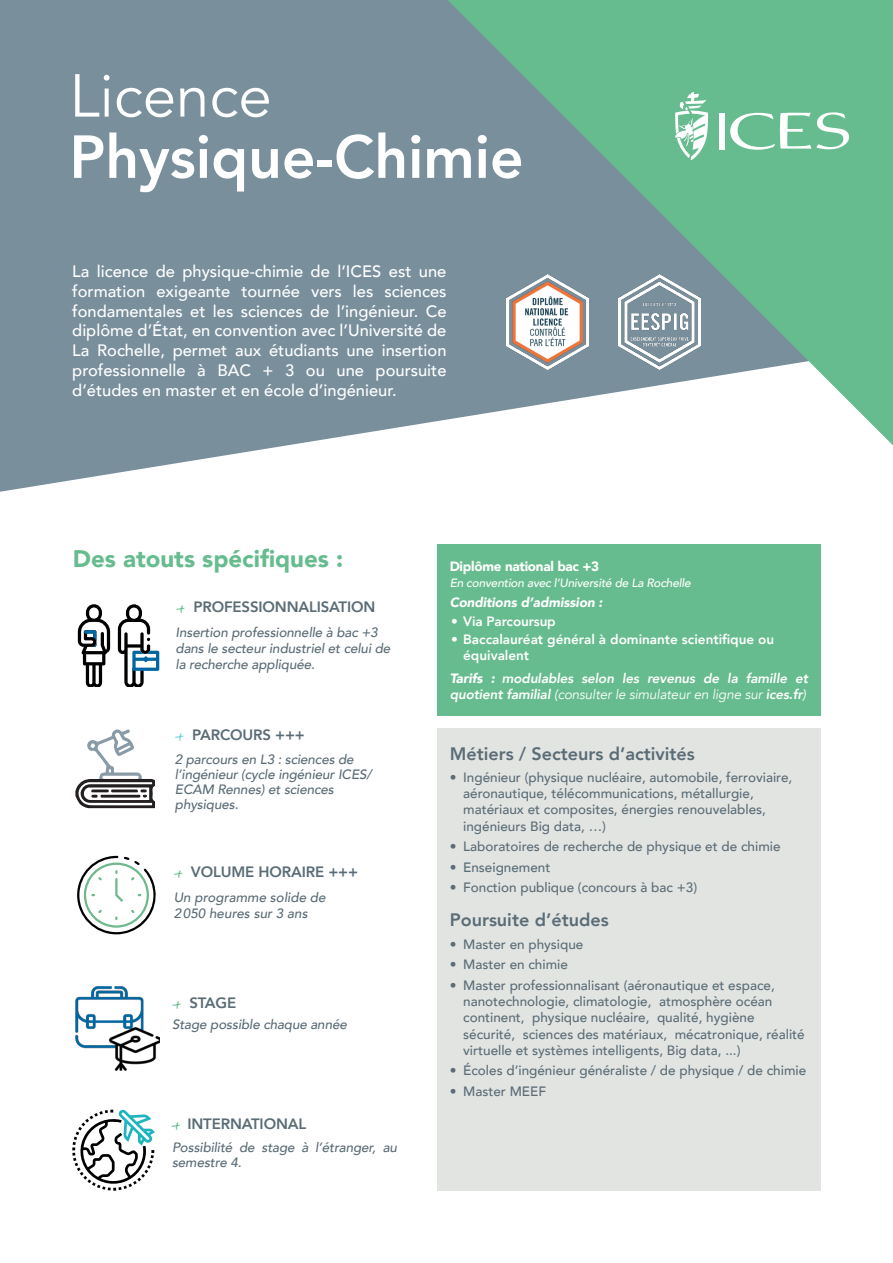
<style>
.page{position:relative;width:893px;height:1263px;background:#fff}
.page>*{position:absolute;margin:0;border:0;box-sizing:border-box;transform-origin:0 0}
.t1{font:800 60px "Avenir";color:#fff}
.t2{font:60px "Avenir";color:#fff}
.t3{font:900 24px "Avenir";color:#67bc8f}
.t4{font:800 18px "Avenir";color:#5a6c76}
.t5{font:500 16.5px/19.8px "Avenir";color:#fff;text-align:justify}
.t6{font:800 15px "Avenir";letter-spacing:-.01em;color:#5a6c76}
.t7{font:500 13.5px/16.2px "Avenir";color:#5a6c76}
.t8{font:italic 500 13.5px/15px "Avenir";letter-spacing:-.01em;color:#5a6c76}
.t9{font:italic 800 13.5px/16.2px "Avenir";letter-spacing:-.01em;color:#fff}
.t10{font:800 13.5px/16.2px "Avenir";color:#fff}
.t11{font:italic 900 13.5px "Avenir";letter-spacing:-.01em;color:#fff}
.t12{font:900 13.5px "Avenir";letter-spacing:-.02em;color:#fff}
.t13{font:italic 500 12px "Avenir";letter-spacing:-.02em;color:#fff}
.s1{font-family:"Unika";font-weight:400;color:#67bc8f}
.s2{font-family:"Unika";font-weight:400;color:#67cbdf}
.s3{font-weight:900}
.s4{font-weight:400}
</style>
<div class="page">
<svg style="left:0;top:0;width:893px;height:492px;fill:#798f9c"></svg>
<svg style="left:448px;top:0;width:445px;height:445px;background:#81b5a2"></svg>
<div style="left:719px;top:113px;width:6px;height:37px;background:#fff"></div>
<svg style="left:730px;top:112px;width:119px;height:38px"></svg>
<svg style="left:675px;top:92px;width:33px;height:68px"></svg>
<div style="left:437px;top:729px;width:384px;height:462px;background:#e2e4e2"></div>
<img style="left:506px;top:275px;width:82px;height:94px">
<img style="left:618px;top:275px;width:83px;height:94px">
<div style="left:437px;top:544px;width:384px;height:172px;background:#67bc8f"></div>
<svg style="left:72px;top:1109px;width:83px;height:82px"></svg>
<svg style="left:78px;top:604px;width:32px;height:83px"></svg>
<svg style="left:118px;top:604px;width:41px;height:83px"></svg>
<img style="left:76px;top:986px;width:84px;height:85px">
<svg style="left:75px;top:729px;width:80px;height:79px"></svg>
<svg style="left:77px;top:856px;width:79px;height:78px"></svg>
<p class="t2" style="left:69px;top:60px;width:204px">Licence</p>
<p class="t1" style="left:69px;top:110px;width:456px">Physique-Chimie</p>
<p class="t5" style="left:72px;top:260px;width:376px">La licence de physique-chimie de l’ICES est une formation exigeante tournée vers les sciences fondamentales et les sciences de l’ingénieur. Ce diplôme d’État, en convention avec l’Université de La Rochelle, permet aux étudiants une insertion professionnelle à BAC + 3 ou une poursuite d’études en master et en école d’ingénieur.</p>
<p class="t3" style="left:73px;top:538px;width:272px">Des atouts spécifiques :</p>
<p class="t6" style="left:176px;top:595px;width:201px"><span class="s1">+</span> PROFESSIONNALISATION</p>
<p class="t8" style="left:176px;top:624px;width:216px;line-height:16.2px">Insertion professionnelle à bac +3 dans le secteur industriel et celui de la recherche appliquée.</p>
<p class="t6" style="left:175px;top:723px;width:132px"><span class="s2">+</span> PARCOURS +++</p>
<p class="t8" style="left:175px;top:752px;width:198px">2 parcours en L3 : sciences de l’ingénieur (cycle ingénieur ICES/<br>ECAM Rennes) et sciences physiques.</p>
<p class="t6" style="left:174px;top:860px;width:186px"><span class="s1">+</span> VOLUME HORAIRE +++</p>
<p class="t8" style="left:174px;top:889px;width:154px;line-height:16.5px">Un programme solide de<br>2050 heures sur 3 ans</p>
<p class="t6" style="left:172px;top:991px;width:66px"><span class="s1">+</span> STAGE</p>
<p class="t8" style="left:172px;top:1016px;width:176px">Stage possible chaque année</p>
<p class="t6" style="left:171px;top:1112px;width:136px"><span class="s1">+</span> INTERNATIONAL</p>
<p class="t8" style="left:172px;top:1140px;width:226px">Possibilité de stage à l’étranger, au semestre 4.</p>
<p class="t12" style="left:450px;top:554px;width:151px">Diplôme national bac +3</p>
<p class="t13" style="left:450px;top:575px;width:243px">En convention avec l’Université de La Rochelle</p>
<p class="t11" style="left:450px;top:591px;width:154px">Conditions d’admission :</p>
<p class="t10" style="left:451px;top:613px;width:106px">• Via Parcoursup</p>
<p class="t10" style="left:463px;top:631px;width:313px;text-indent:-12px">• Baccalauréat général à dominante scientifique ou équivalent</p>
<p class="t9" style="left:450px;top:670px;width:360px"><span class="s3">Tarifs :</span> modulables selon les revenus de la famille et quotient familial <span class="s4">(consulter le simulateur en ligne sur</span> ices.fr<span class="s4">)</span></p>
<p class="t4" style="left:450px;top:739px;width:247px">Métiers / Secteurs d’activités</p>
<p class="t7" style="left:463px;top:768px;width:331px;text-indent:-14px">• Ingénieur (physique nucléaire, automobile, ferroviaire, aéronautique, télécommunications, métallurgie, matériaux et composites, énergies renouvelables, ingénieurs Big data, …)</p>
<p class="t7" style="left:450px;top:838px;width:332px">• Laboratoires de recherche de physique et de chimie</p>
<p class="t7" style="left:450px;top:858px;width:102px">• Enseignement</p>
<p class="t7" style="left:450px;top:878px;width:249px">• Fonction publique (concours à bac +3)</p>
<p class="t4" style="left:450px;top:906px;width:160px">Poursuite d’études</p>
<p class="t7" style="left:450px;top:935px;width:135px">• Master en physique</p>
<p class="t7" style="left:450px;top:956px;width:120px">• Master en chimie</p>
<p class="t7" style="left:463px;top:976px;width:343px;text-indent:-14px">• Master professionnalisant (aéronautique et espace, nanotechnologie, climatologie, atmosphère océan continent, physique nucléaire, qualité, hygiène sécurité, sciences des matériaux, mécatronique, réalité virtuelle et systèmes intelligents, Big data, ...)</p>
<p class="t7" style="left:450px;top:1062px;width:358px">• Écoles d’ingénieur généraliste / de physique / de chimie</p>
<p class="t7" style="left:450px;top:1082px;width:98px">• Master MEEF</p>
</div>
